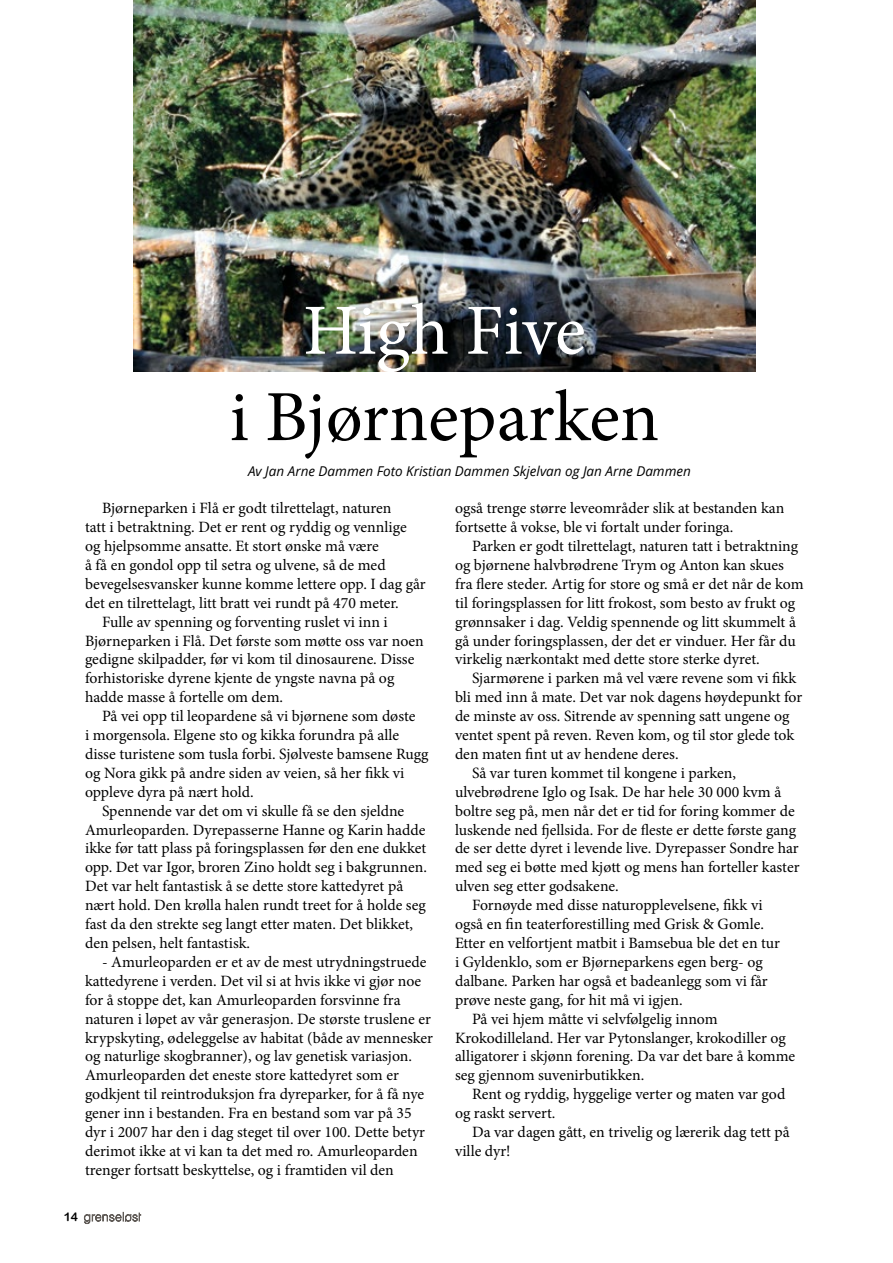
<style>
.page{position:relative;width:893px;height:1263px;background:#fff}
.page>*{position:absolute;margin:0;border:0;box-sizing:border-box;transform-origin:0 0}
.Tekst_uten_innrykk{font:72px "Minion Pro";letter-spacing:-.005em;color:#000}
.Tekst_uten_innrykk-2{font:72px "Minion Pro";letter-spacing:-.005em;color:#fff}
.Tekst_uten_innrykk-3{font:15.75px/18.9px "Minion Pro";color:#000}
.Tekst_uten_innrykk-4{font:italic 13.5px "Open Sans";color:#000}
.Sidetall{font:12px "Arial Rounded MT Bold";color:#000}
</style>
<div class="page">
<img style="left:134px;top:0;width:621px;height:372px">
<svg style="left:83px;top:1211px;width:59px;height:13px"></svg>
<p class="Tekst_uten_innrykk-2" style="left:303px;top:282px;width:284px">High Five</p>
<p class="Tekst_uten_innrykk" style="left:229px;top:369px;width:431px">i Bjørneparken</p>
<p class="Tekst_uten_innrykk-4" style="left:248px;top:462px;width:444px">Av Jan Arne Dammen Foto Kristian Dammen Skjelvan og Jan Arne Dammen</p>
<p class="Tekst_uten_innrykk-3" style="left:85px;top:499px;width:342px;text-indent:17px">Bjørneparken i Flå er godt tilrettelagt, naturen<br>tatt i betraktning. Det er rent og ryddig og vennlige og hjelpsomme ansatte. Et stort ønske må være<br>å få en gondol opp til setra og ulvene, så de med bevegelsesvansker kunne komme lettere opp. I dag går det en tilrettelagt, litt bratt vei rundt på 470 meter.</p>
<p class="Tekst_uten_innrykk-3" style="left:85px;top:612px;width:340px;text-indent:17px">Fulle av spenning og forventing ruslet vi inn i Bjørneparken i Flå. Det første som møtte oss var noen gedigne skilpadder, før vi kom til dinosaurene. Disse forhistoriske dyrene kjente de yngste navna på og hadde masse å fortelle om dem.</p>
<p class="Tekst_uten_innrykk-3" style="left:85px;top:707px;width:345px;text-indent:17px">På vei opp til leopardene så vi bjørnene som døste<br>i morgensola. Elgene sto og kikka forundra på alle disse turistene som tusla forbi. Sjølveste bamsene Rugg og Nora gikk på andre siden av veien, så her fikk vi oppleve dyra på nært hold.</p>
<p class="Tekst_uten_innrykk-3" style="left:85px;top:801px;width:343px;text-indent:17px">Spennende var det om vi skulle få se den sjeldne Amurleoparden. Dyrepasserne Hanne og Karin hadde ikke før tatt plass på foringsplassen før den ene dukket opp. Det var Igor, broren Zino holdt seg i bakgrunnen.<br>Det var helt fantastisk å se dette store kattedyret på nært hold. Den krølla halen rundt treet for å holde seg fast da den strekte seg langt etter maten. Det blikket, den pelsen, helt fantastisk.</p>
<p class="Tekst_uten_innrykk-3" style="left:85px;top:952px;width:350px;text-indent:17px">- Amurleoparden er et av de mest utrydningstruede kattedyrene i verden. Det vil si at hvis ikke vi gjør noe for å stoppe det, kan Amurleoparden forsvinne fra naturen i løpet av vår generasjon. De største truslene er krypskyting, ødeleggelse av habitat (både av mennesker og naturlige skogbranner), og lav genetisk variasjon.<br>Amurleoparden det eneste store kattedyret som er godkjent til reintroduksjon fra dyreparker, for å få nye gener inn i bestanden. Fra en bestand som var på 35 dyr i 2007 har den i dag steget til over 100. Dette betyr derimot ikke at vi kan ta det med ro. Amurleoparden trenger fortsatt beskyttelse, og i framtiden vil den</p>
<p class="Sidetall" style="left:64px;top:1210px;width:16px">14</p>
<p class="Tekst_uten_innrykk-3" style="left:455px;top:499px;width:331px">også trenge større leveområder slik at bestanden kan fortsette å vokse, ble vi fortalt under foringa.</p>
<p class="Tekst_uten_innrykk-3" style="left:455px;top:537px;width:350px;text-indent:17px">Parken er godt tilrettelagt, naturen tatt i betraktning og bjørnene halvbrødrene Trym og Anton kan skues fra flere steder. Artig for store og små er det når de kom til foringsplassen for litt frokost, som besto av frukt og grønnsaker i dag. Veldig spennende og litt skummelt å gå under foringsplassen, der det er vinduer. Her får du virkelig nærkontakt med dette store sterke dyret.</p>
<p class="Tekst_uten_innrykk-3" style="left:455px;top:669px;width:349px;text-indent:17px">Sjarmørene i parken må vel være revene som vi fikk bli med inn å mate. Det var nok dagens høydepunkt for de minste av oss. Sitrende av spenning satt ungene og ventet spent på reven. Reven kom, og til stor glede tok den maten fint ut av hendene deres.</p>
<p class="Tekst_uten_innrykk-3" style="left:455px;top:763px;width:346px;text-indent:17px">Så var turen kommet til kongene i parken, ulvebrødrene Iglo og Isak. De har hele 30 000 kvm å boltre seg på, men når det er tid for foring kommer de luskende ned fjellsida. For de fleste er dette første gang de ser dette dyret i levende live. Dyrepasser Sondre har med seg ei bøtte med kjøtt og mens han forteller kaster ulven seg etter godsakene.</p>
<p class="Tekst_uten_innrykk-3" style="left:455px;top:896px;width:327px;text-indent:17px">Fornøyde med disse naturopplevelsene, fikk vi også en fin teaterforestilling med Grisk &amp; Gomle.<br>Etter en velfortjent matbit i Bamsebua ble det en tur i Gyldenklo, som er Bjørneparkens egen berg- og dalbane. Parken har også et badeanlegg som vi får prøve neste gang, for hit må vi igjen.</p>
<p class="Tekst_uten_innrykk-3" style="left:455px;top:1009px;width:342px;text-indent:17px">På vei hjem måtte vi selvfølgelig innom Krokodilleland. Her var Pytonslanger, krokodiller og alligatorer i skjønn forening. Da var det bare å komme seg gjennom suvenirbutikken.</p>
<p class="Tekst_uten_innrykk-3" style="left:455px;top:1085px;width:332px;text-indent:17px">Rent og ryddig, hyggelige verter og maten var god og raskt servert.</p>
<p class="Tekst_uten_innrykk-3" style="left:455px;top:1122px;width:336px;text-indent:17px">Da var dagen gått, en trivelig og lærerik dag tett på ville dyr!</p>
</div>
